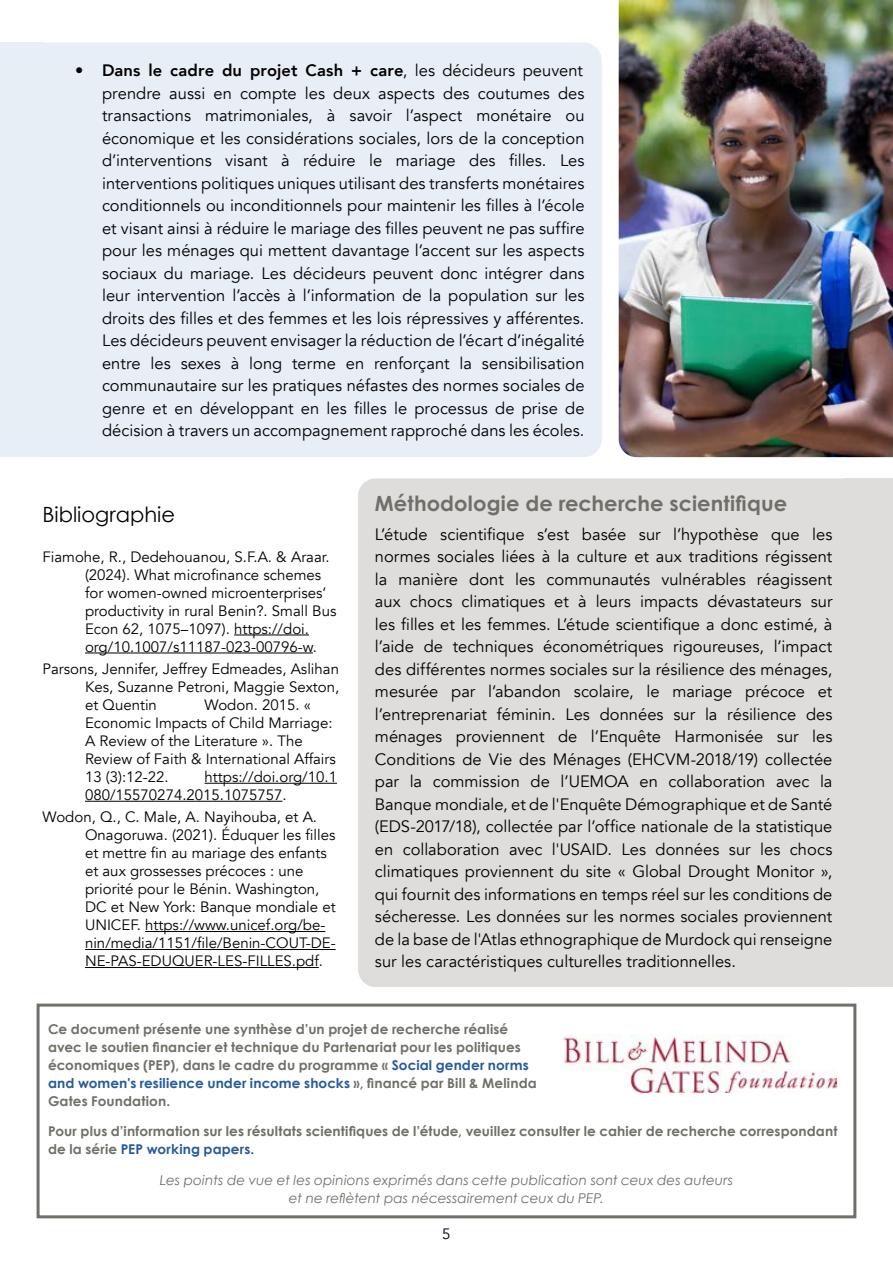
<style>
.page{position:relative;width:893px;height:1263px;background:#fff}
.page>*{position:absolute;margin:0;border:0;box-sizing:border-box;transform-origin:0 0}
.t1{font:700 21px "Century Gothic Pro";letter-spacing:.005em;color:#6f6e69}
.t2{font:21px "Century Gothic";color:#000}
.t3{font:16.5px/22.5px "Avenir";color:#000;text-align:justify}
.t4{font:15px/18px "Avenir";color:#000}
.t5{font:700 13.5px/18px "Century Gothic";letter-spacing:.005em;color:#706f69}
.t6{font:italic 13.5px/18px "Century Gothic";letter-spacing:.005em;color:#706f69;text-align:center}
.s1{font-weight:800}
.s2{color:#275b9b}
</style>
<div class="page">
<div style="left:37px;top:1003px;width:819px;height:215px;border:3px solid #706f69"></div>
<img style="left:562px;top:1034px;width:275px;height:58px">
<div style="left:358px;top:478px;width:487px;height:509px;background:#dfdddc"></div>
<div style="left:845px;top:478px;width:48px;height:509px;background:#dfdddc"></div>
<hr style="left:234px;top:635px;width:75px;height:1px;background:#000">
<hr style="left:85px;top:653px;width:228px;height:1px;background:#000">
<hr style="left:205px;top:783px;width:132px;height:1px;background:#000">
<hr style="left:85px;top:801px;width:197px;height:1px;background:#000">
<hr style="left:145px;top:931px;width:180px;height:1px;background:#000">
<hr style="left:85px;top:949px;width:251px;height:1px;background:#000">
<hr style="left:85px;top:967px;width:234px;height:1px;background:#000">
<div style="left:43px;top:43px;width:559px;height:414px;background:#e8eef6"></div>
<div style="left:0;top:43px;width:43px;height:414px;background:#e8eef6"></div>
<img style="left:619px;top:0;width:274px;height:457px">
<p class="t3" style="left:102px;top:59px;width:484px;text-indent:-27px"><span class="s1">• Dans le cadre du projet Cash + care</span>, les décideurs peuvent prendre aussi en compte les deux aspects des coutumes des transactions matrimoniales, à savoir l’aspect monétaire ou économique et les considérations sociales, lors de la conception d’interventions visant à réduire le mariage des filles. Les interventions politiques uniques utilisant des transferts monétaires conditionnels ou inconditionnels pour maintenir les filles à l’école et visant ainsi à réduire le mariage des filles peuvent ne pas suffire pour les ménages qui mettent davantage l’accent sur les aspects sociaux du mariage. Les décideurs peuvent donc intégrer dans leur intervention l’accès à l’information de la population sur les droits des filles et des femmes et les lois répressives y afférentes.<br>Les décideurs peuvent envisager la réduction de l’écart d’inégalité entre les sexes à long terme en renforçant la sensibilisation communautaire sur les pratiques néfastes des normes sociales de genre et en développant en les filles le processus de prise de décision à travers un accompagnement rapproché dans les écoles.</p>
<p class="t2" style="left:43px;top:502px;width:134px">Bibliographie</p>
<p class="t4" style="left:85px;top:548px;width:253px;text-indent:-43px">Fiamohe, R., Dedehouanou, S.F.A. &amp; Araar. (2024). What microfinance schemes for women-owned microenterprises’ productivity in rural Benin?. Small Bus Econ 62, 1075–1097). https://doi. org/10.1007/s11187-023-00796-w.</p>
<p class="t4" style="left:85px;top:660px;width:256px;text-align:justify;text-indent:-43px">Parsons, Jennifer, Jeffrey Edmeades, Aslihan Kes, Suzanne Petroni, Maggie Sexton, et Quentin</p>
<p class="t4" style="left:85px;top:696px;width:252px;text-indent:119px">Wodon. 2015. «<br>Economic Impacts of Child Marriage:<br>A Review of the Literature ». The<br>Review of Faith &amp; International Affairs<br>13 (3):12‑22.</p>
<p class="t4" style="left:85px;top:768px;width:253px;text-indent:119px">https://doi.org/10.1<br>080/15570274.2015.1075757.</p>
<p class="t4" style="left:85px;top:808px;width:252px;text-indent:-43px">Wodon, Q., C. Male, A. Nayihouba, et A.<br>Onagoruwa. (2021). Éduquer les filles et mettre fin au mariage des enfants et aux grossesses précoces : une priorité pour le Bénin. Washington, DC et New York: Banque mondiale et UNICEF. https://www.unicef.org/be&shy;nin/media/1151/file/Benin-COUT-DE-NE-PAS-EDUQUER-LES-FILLES.pdf.</p>
<p class="t1" style="left:375px;top:490px;width:414px">Méthodologie de recherche scientifique</p>
<p class="t3" style="left:375px;top:523px;width:459px">L’étude scientifique s’est basée sur l’hypothèse que les normes sociales liées à la culture et aux traditions régissent la manière dont les communautés vulnérables réagissent aux chocs climatiques et à leurs impacts dévastateurs sur les filles et les femmes. L’étude scientifique a donc estimé, à l’aide de techniques économétriques rigoureuses, l’impact des différentes normes sociales sur la résilience des ménages, mesurée par l’abandon scolaire, le mariage précoce et l’entreprenariat féminin. Les données sur la résilience des ménages proviennent de l’Enquête Harmonisée sur les Conditions de Vie des Ménages (EHCVM-2018/19) collectée par la commission de l’UEMOA en collaboration avec la Banque mondiale, et de l'Enquête Démographique et de Santé (EDS-2017/18), collectée par l’office nationale de la statistique en collaboration avec l'USAID. Les données sur les chocs climatiques proviennent du site « Global Drought Monitor », qui fournit des informations en temps réel sur les conditions de sécheresse. Les données sur les normes sociales proviennent de la base de l'Atlas ethnographique de Murdock qui renseigne sur les caractéristiques culturelles traditionnelles.</p>
<p class="t5" style="left:48px;top:1019px;width:490px">Ce document présente une synthèse d’un projet de recherche réalisé avec le soutien financier et technique du Partenariat pour les politiques économiques (PEP), dans le cadre du programme « <span class="s2">Social gender norms and women's resilience under income shocks</span> », financé par Bill &amp; Melinda Gates Foundation.</p>
<p class="t5" style="left:48px;top:1122px;width:791px">Pour plus d’information sur les résultats scientifiques de l’étude, veuillez consulter le cahier de recherche correspondant de la série <span class="s2">PEP working papers.</span></p>
<p class="t6" style="left:160px;top:1171px;width:575px">Les points de vue et les opinions exprimés dans cette publication sont ceux des auteurs et ne reflètent pas nécessairement ceux du PEP.</p>
<p class="t4" style="left:442px;top:1225px;width:10px">5</p>
</div>
